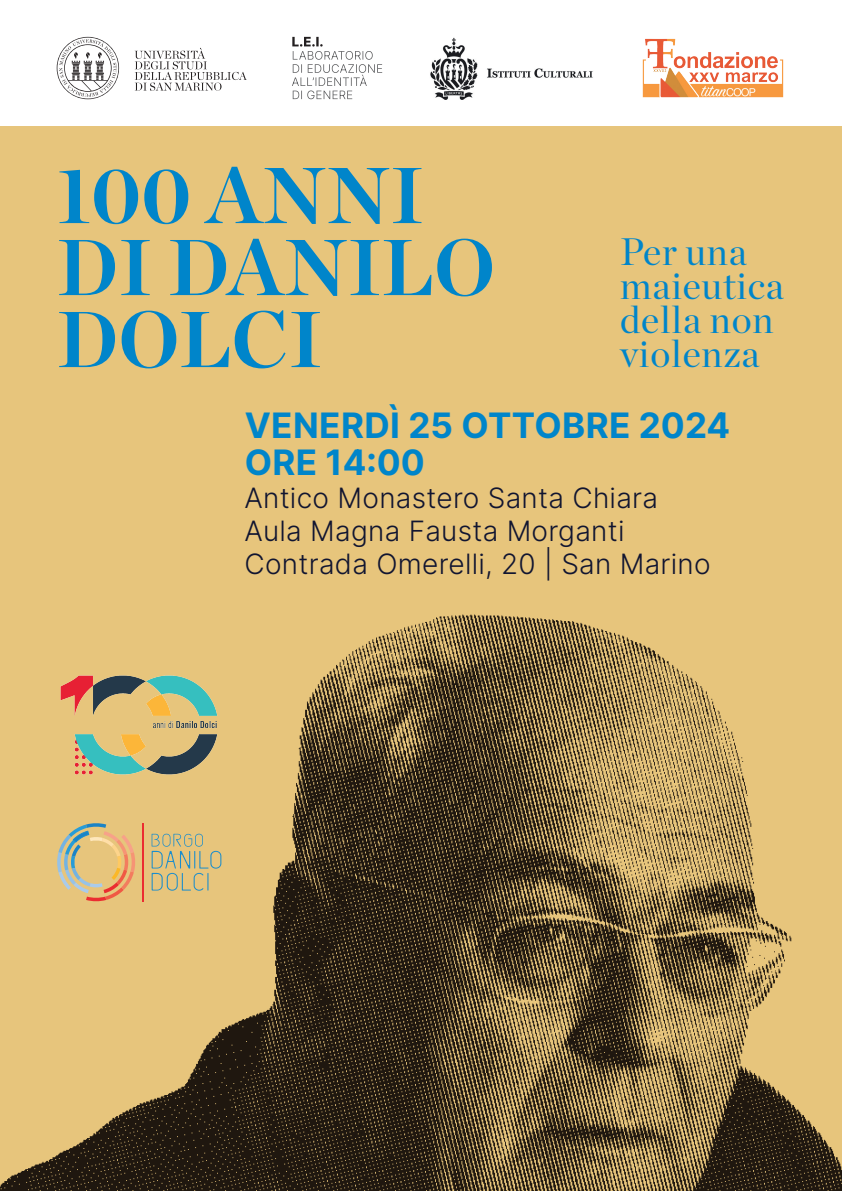
<style>
.page{position:relative;width:842px;height:1191px;background:#fff}
.page>*{position:absolute;margin:0;border:0;box-sizing:border-box;transform-origin:0 0}
.t1{font:700 79px/72px "Chronicle Display";color:#0085ca}
.t2{font:38.3px/34.1px "Chronicle Display";letter-spacing:.02em;color:#0085ca}
.t3{font:35px/37px "Inter";letter-spacing:.01em;color:#0085ca}
.t4{font:28px/33px "Inter";letter-spacing:.01em;color:#111531}
</style>
<div class="page">
<div style="left:0;top:126px;width:842px;height:1065px;background:#e7c57c"></div>
<img style="left:0;top:614px;width:842px;height:577px">
<img style="left:642px;top:38px;width:142px;height:60px">
<img style="left:57px;top:671px;width:165px;height:112px">
<svg style="left:57px;top:822px;width:79px;height:79px"></svg>
<svg style="left:152px;top:833px;width:69px;height:57px"></svg>
<hr style="left:142px;top:823px;width:2px;height:78px;background:#eb2d31">
<svg style="left:292px;top:37px;width:90px;height:62px"></svg>
<svg style="left:57px;top:37px;width:62px;height:62px"></svg>
<svg style="left:135px;top:48px;width:112px;height:43px"></svg>
<img style="left:430px;top:37px;width:163px;height:62px">
<h1 class="t1" style="left:57px;top:154px;width:440px">100 ANNI<br>DI DANILO<br>DOLCI</h1>
<h2 class="t2" style="left:620px;top:232px;width:165px">Per una maieutica della non violenza</h2>
<p class="t3" style="left:245px;top:406px;width:487px">VENERDÌ 25 OTTOBRE 2024<br>ORE 14:00</p>
<p class="t4" style="left:244px;top:481px;width:468px">Antico Monastero Santa Chiara<br>Aula Magna Fausta Morganti<br>Contrada Omerelli, 20 | San Marino</p>
</div>
